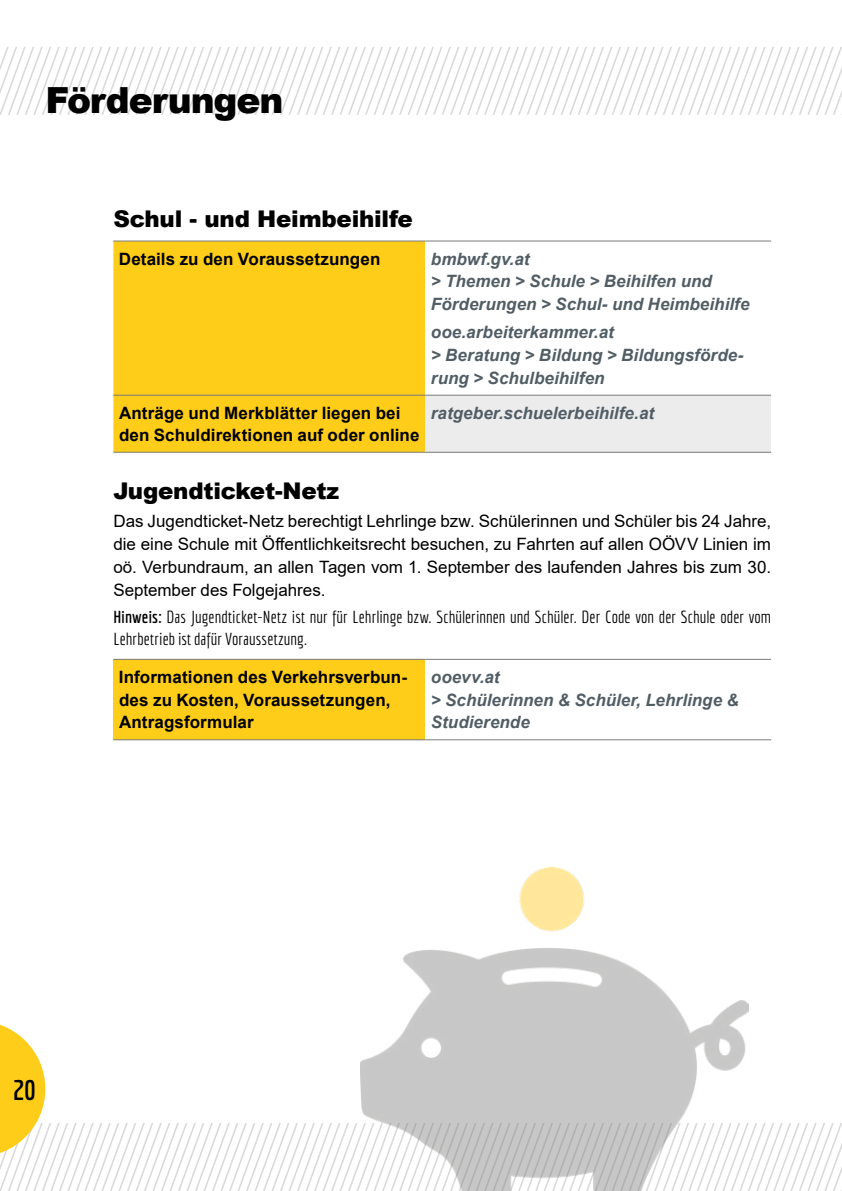
<style>
.page{position:relative;width:842px;height:1191px;background:#fff}
.page>*{position:absolute;margin:0;border:0;box-sizing:border-box;transform-origin:0 0}
.t1{font:900 36px "Arial";letter-spacing:-.03em;color:#000}
.t2{font:700 28px "Economica";color:#000}
.Inhalt_H2_-_nicht_im_Inhaltsverzeichnis{font:900 23px "Arial";letter-spacing:-.01em;color:#000}
.Inhalt_Tabelle_AUT_Tabelle_Platzhalter{font:17px/22.6px "Arial";color:#000;text-align:justify}
.Inhalt_Tabelle_P_Tabelle_Text{font:italic 700 17px/22.6px "Arial";letter-spacing:.005em;color:#515d65}
.Inhalt_Tabelle_P_Tabelle_Text-2{font:700 17px/22.6px "Arial";letter-spacing:.005em;color:#000}
.Inhalt_P_Fließtext{font:17px/22px "Economica";letter-spacing:.005em;color:#000}
.s1{font-weight:700}
</style>
<div class="page">
<div style="left:113px;top:241px;width:312px;height:211px;background:#fecd1a"></div>
<div style="left:425px;top:395px;width:346px;height:57px;background:#ececed"></div>
<hr style="left:113px;top:240px;width:312px;height:1px;background:#7b7b7a">
<hr style="left:425px;top:240px;width:346px;height:1px;background:#7b7b7a">
<hr style="left:113px;top:395px;width:312px;height:1px;background:#7b7b7a">
<hr style="left:425px;top:395px;width:346px;height:1px;background:#7b7b7a">
<hr style="left:113px;top:452px;width:312px;height:1px;background:#7b7b7a">
<hr style="left:425px;top:452px;width:346px;height:1px;background:#7b7b7a">
<div style="left:113px;top:659px;width:312px;height:81px;background:#fecd1a"></div>
<hr style="left:113px;top:659px;width:312px;height:1px;background:#7b7b7a">
<hr style="left:425px;top:659px;width:346px;height:1px;background:#7b7b7a">
<hr style="left:113px;top:739px;width:312px;height:1px;background:#7b7b7a">
<hr style="left:425px;top:739px;width:346px;height:1px;background:#7b7b7a">
<svg style="left:0;top:47px;width:842px;height:68px"></svg>
<img style="left:402px;top:867px;width:346px;height:153px">
<svg style="left:0;top:1020px;width:842px;height:171px"></svg>
<h1 class="t1" style="left:45px;top:74px;width:240px">Förderungen</h1>
<h2 class="Inhalt_H2_-_nicht_im_Inhaltsverzeichnis" style="left:113px;top:202px;width:301px">Schul - und Heimbeihilfe</h2>
<p class="Inhalt_Tabelle_P_Tabelle_Text-2" style="left:119px;top:248px;width:263px">Details zu den Voraussetzungen</p>
<p class="Inhalt_Tabelle_P_Tabelle_Text" style="left:431px;top:248px;width:320px">bmbwf.gv.at<br>˃ Themen ˃ Schule ˃ Beihilfen und<br>Förderungen ˃ Schul- und Heimbeihilfe</p>
<p class="Inhalt_Tabelle_P_Tabelle_Text" style="left:431px;top:322px;width:314px">ooe.arbeiterkammer.at<br>&gt; Beratung &gt; Bildung &gt; Bildungsförde&shy;rung &gt; Schulbeihilfen</p>
<p class="Inhalt_Tabelle_P_Tabelle_Text-2" style="left:119px;top:402px;width:302px;line-height:22px">Anträge und Merkblätter liegen bei den Schuldirektionen auf oder online</p>
<p class="Inhalt_Tabelle_P_Tabelle_Text" style="left:431px;top:402px;width:225px">ratgeber.schuelerbeihilfe.at</p>
<h2 class="Inhalt_H2_-_nicht_im_Inhaltsverzeichnis" style="left:113px;top:474px;width:227px">Jugendticket-Netz</h2>
<p class="Inhalt_Tabelle_AUT_Tabelle_Platzhalter" style="left:113px;top:510px;width:659px">Das Jugendticket-Netz berechtigt Lehrlinge bzw. Schülerinnen und Schüler bis 24 Jahre, die eine Schule mit Öffentlichkeitsrecht besuchen, zu Fahrten auf allen OÖVV Linien im oö. Verbundraum, an allen Tagen vom 1. September des laufenden Jahres bis zum 30.<br>September des Folgejahres.</p>
<p class="Inhalt_P_Fließtext" style="left:113px;top:606px;width:659px"><span class="s1">Hinweis:</span> Das Jugendticket-Netz ist nur für Lehrlinge bzw. Schülerinnen und Schüler. Der Code von der Schule oder vom<br>Lehrbetrieb ist dafür Voraussetzung.</p>
<p class="Inhalt_Tabelle_P_Tabelle_Text-2" style="left:119px;top:666px;width:290px">Informationen des Verkehrsverbun&shy;des zu Kosten, Voraussetzungen,<br>Antragsformular</p>
<p class="Inhalt_Tabelle_P_Tabelle_Text" style="left:431px;top:666px;width:70px">ooevv.at</p>
<p class="Inhalt_Tabelle_P_Tabelle_Text" style="left:431px;top:689px;width:309px">&gt; Schülerinnen &amp; Schüler, Lehrlinge &amp;<br>Studierende</p>
<h2 class="t2" style="left:13px;top:1074px;width:24px">20</h2>
</div>
